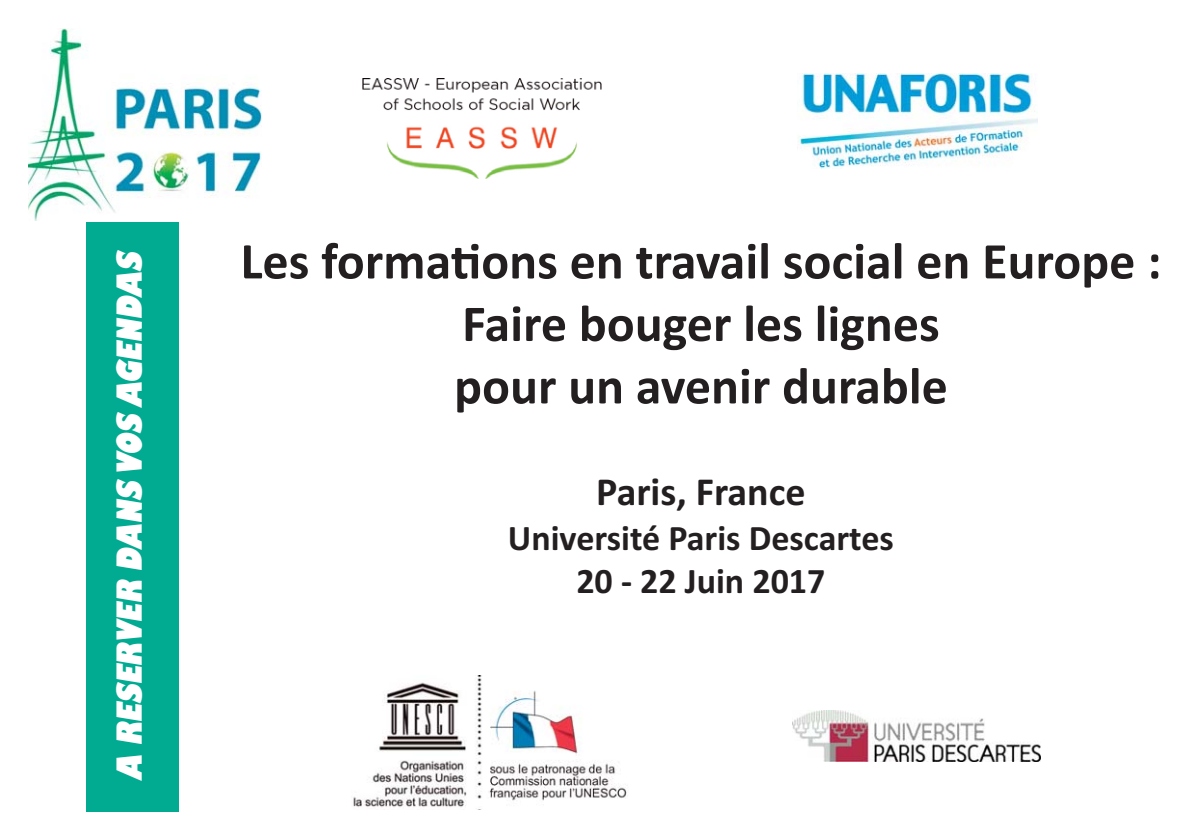
<style>
.page{position:relative;width:1191px;height:840px;background:#fff}
.page>*{position:absolute;margin:0;border:0;box-sizing:border-box;transform-origin:0 0}
.t1{font:700 52px/62.4px "Calibri";color:#231f20;text-align:center}
.t2{font:700 40px "Calibri";color:#231f20}
.t3{font:700 36px/43.2px "Calibri";color:#231f20;text-align:center}
.t4{font:italic 800 33.8px "Gill Sans";color:#fff;scale:.77 1}
</style>
<div class="page">
<div style="left:86px;top:222px;width:93px;height:589px;background:#00ab91"></div>
<img style="left:28px;top:28px;width:234px;height:192px">
<img style="left:362px;top:79px;width:240px;height:99px">
<img style="left:797px;top:73px;width:240px;height:95px">
<img style="left:792px;top:710px;width:248px;height:51px">
<img style="left:353px;top:675px;width:274px;height:132px">
<p class="t4" style="left:117px;top:780px;width:686px;rotate:-90deg">A RESERVER DANS VOS AGENDAS</p>
<p class="t1" style="left:240px;top:234px;width:922px">Les formations en travail social en Europe :<br>Faire bouger les lignes<br>pour un avenir durable</p>
<p class="t2" style="left:596px;top:477px;width:211px">Paris, France</p>
<p class="t3" style="left:508px;top:519px;width:387px">Université Paris Descartes<br>20 ‐ 22 Juin 2017</p>
</div>
